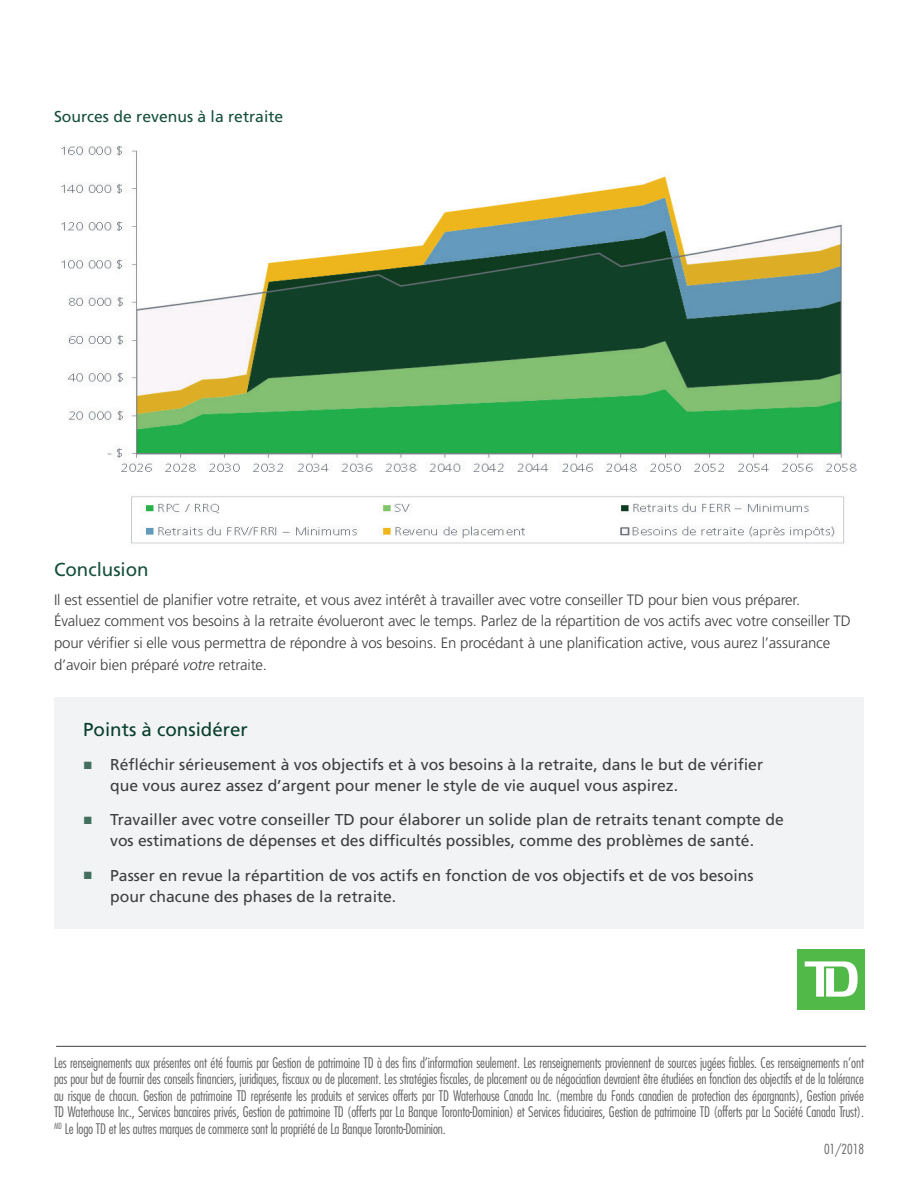
<style>
.page{position:relative;width:918px;height:1188px;background:#fff}
.page>*{position:absolute;margin:0;border:0;box-sizing:border-box;transform-origin:0 0}
.t1{font:18.75px "Frutiger LT Std";color:#073e2b}
.t2{font:18.75px "Frutiger LT Std";color:#164f3c}
.t3{font:15.75px/21px "Frutiger LT Std";color:#3e3e3f}
.t4{font:15.75px "Frutiger LT Std";color:#164f3c}
.t5{font:300 15px/21.8px "Frutiger LT Std";letter-spacing:-.01em;color:#3e3e3f}
.t6{font:300 condensed 14.25px/16.5px "Futura Std";letter-spacing:-.01em;color:#636366;text-align:justify}
.t7{font:300 condensed 13.5px "Futura Std";color:#636366}
.s1{font-style:italic}
.s2{font-family:"Arial";color:#436f5e}
</style>
<div class="page">
<div style="left:54px;top:698px;width:810px;height:231px;background:#f2f3f4"></div>
<div style="left:798px;top:949px;width:67px;height:61px;background:#51b948"></div>
<svg style="left:805px;top:961px;width:53px;height:36px"></svg>
<hr style="left:56px;top:1046px;width:810px;height:1px;background:#3e3e3f">
<img style="left:61px;top:146px;width:796px;height:398px">
<p class="t4" style="left:54px;top:107px;width:231px">Sources de revenus à la retraite</p>
<h1 class="t2" style="left:54px;top:559px;width:96px">Conclusion</h1>
<p class="t5" style="left:54px;top:589px;width:798px">Il est essentiel de planifier votre retraite, et vous avez intérêt à travailler avec votre conseiller TD pour bien vous préparer.<br>Évaluez comment vos besoins à la retraite évolueront avec le temps. Parlez de la répartition de vos actifs avec votre conseiller TD pour vérifier si elle vous permettra de répondre à vos besoins. En procédant à une planification active, vous aurez l’assurance d’avoir bien préparé <span class="s1">votre</span> retraite.</p>
<h1 class="t1" style="left:83px;top:718px;width:166px">Points à considérer</h1>
<p class="t3" style="left:110px;top:754px;width:654px;text-indent:-27px"><span class="s2">■</span> Réfléchir sérieusement à vos objectifs et à vos besoins à la retraite, dans le but de vérifier que vous aurez assez d’argent pour mener le style de vie auquel vous aspirez.</p>
<p class="t3" style="left:83px;top:810px;width:702px;text-align:center"><span class="s2">■</span> Travailler avec votre conseiller TD pour élaborer un solide plan de retraits tenant compte de vos estimations de dépenses et des difficultés possibles, comme des problèmes de santé.</p>
<p class="t3" style="left:110px;top:865px;width:645px;text-indent:-27px"><span class="s2">■</span> Passer en revue la répartition de vos actifs en fonction de vos objectifs et de vos besoins pour chacune des phases de la retraite.</p>
<p class="t6" style="left:54px;top:1054px;width:812px">Les renseignements aux présentes ont été fournis par Gestion de patrimoine TD à des fins d’information seulement. Les renseignements proviennent de sources jugées fiables. Ces renseignements n’ont pas pour but de fournir des conseils financiers, juridiques, fiscaux ou de placement. Les stratégies fiscales, de placement ou de négociation devraient être étudiées en fonction des objectifs et de la tolérance au risque de chacun. Gestion de patrimoine TD représente les produits et services offerts par TD Waterhouse Canada Inc. (membre du Fonds canadien de protection des épargnants), Gestion privée TD Waterhouse Inc., Services bancaires privés, Gestion de patrimoine TD (offerts par La Banque Toronto-Dominion) et Services fiduciaires, Gestion de patrimoine TD (offerts par La Société Canada Trust).<br><sup>MD</sup> Le logo TD et les autres marques de commerce sont la propriété de La Banque Toronto-Dominion.</p>
<p class="t7" style="left:824px;top:1141px;width:41px">01/2018</p>
</div>
